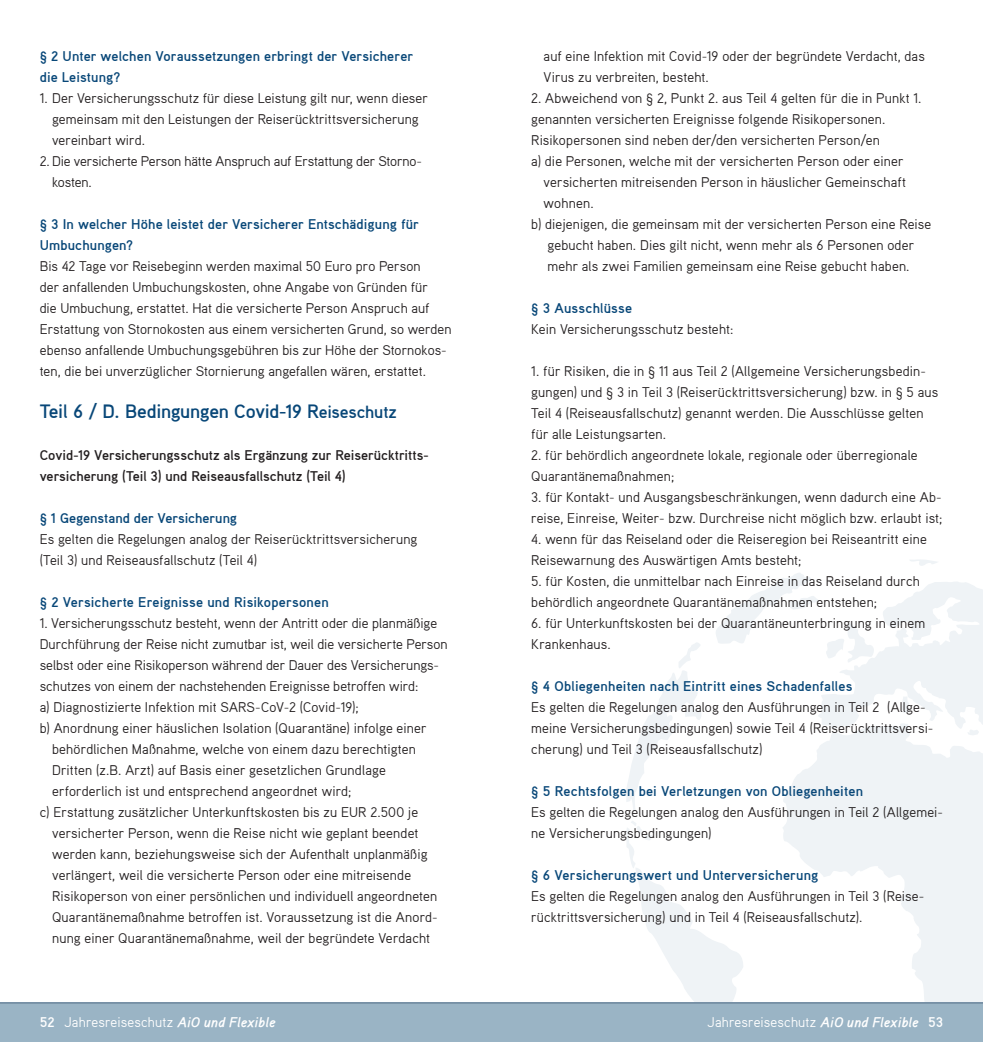
<style>
.page{position:relative;width:983px;height:1042px;background:#fff}
.page>*{position:absolute;margin:0;border:0;box-sizing:border-box;transform-origin:0 0}
.t1{font:700 19.25px "Aaux";letter-spacing:-.015em;color:#084778}
.t2{font:14px/21px "Aaux";letter-spacing:.01em;color:#231f20}
.t3{font:700 14px/21px "Aaux";letter-spacing:.01em;color:#084778}
.t4{font:700 14px/21px "Aaux";color:#231f20}
.t5{font:14px "Aaux";letter-spacing:.015em;color:#fff}
.t6{font:700 14px "Aaux";color:#fff}
.s1{font-size:17.5px}
.s2{font-weight:700;font-style:italic}
</style>
<div class="page">
<svg style="left:783px;top:582px;width:199px;height:420px;fill:#eff3f6"></svg>
<svg style="left:626px;top:821px;width:117px;height:181px"></svg>
<svg style="left:626px;top:643px;width:75px;height:168px"></svg>
<svg style="left:716px;top:573px;width:158px;height:89px"></svg>
<svg style="left:910px;top:560px;width:27px;height:6px"></svg>
<div style="left:0;top:1002px;width:982px;height:40px;background:#9ab4c5"></div>
<hr style="left:0;top:1002px;width:982px;height:1px;background:#698299">
<p class="t3" style="left:40px;top:45px;width:375px">§ 2 Unter welchen Voraussetzungen erbringt der Versicherer die Leistung?</p>
<p class="t2" style="left:52px;top:87px;width:377px;text-indent:-12px">1. Der Versicherungsschutz für diese Leistung gilt nur, wenn dieser gemeinsam mit den Leistungen der Reiserücktrittsversicherung vereinbart wird.</p>
<p class="t2" style="left:52px;top:150px;width:371px;text-indent:-12px">2. Die versicherte Person hätte Anspruch auf Erstattung der Storno&shy;kosten.</p>
<p class="t3" style="left:40px;top:213px;width:380px">§ 3 In welcher Höhe leistet der Versicherer Entschädigung für<br>Umbuchungen?</p>
<p class="t2" style="left:40px;top:255px;width:413px">Bis 42 Tage vor Reisebeginn werden maximal 50 Euro pro Person<br>der anfallenden Umbuchungskosten, ohne Angabe von Gründen für<br>die Umbuchung, erstattet. Hat die versicherte Person Anspruch auf Erstattung von Stornokosten aus einem versicherten Grund, so werden ebenso anfallende Umbuchungsgebühren bis zur Höhe der Stornokos&shy;ten, die bei unverzüglicher Stornierung angefallen wären, erstattet.</p>
<h1 class="t1" style="left:40px;top:399px;width:358px">Teil 6 / D. Bedingungen Covid-19 R<span class="s1">eiseschutz</span></h1>
<p class="t4" style="left:40px;top:444px;width:391px">Covid-19 Versicherungsschutz als Ergänzung zur Reiserücktritts&shy;versicherung (Teil 3) und Reiseausfallschutz (Teil 4)</p>
<p class="t3" style="left:40px;top:507px;width:199px">§ 1 Gegenstand der Versicherung</p>
<p class="t2" style="left:40px;top:528px;width:379px">Es gelten die Regelungen analog der Reiserücktrittsversicherung (Teil 3) und Reiseausfallschutz (Teil 4)</p>
<p class="t3" style="left:40px;top:591px;width:290px">§ 2 Versicherte Ereignisse und Risikopersonen</p>
<p class="t2" style="left:40px;top:612px;width:399px">1. Versicherungsschutz besteht, wenn der Antritt oder die planmäßige</p>
<p class="t2" style="left:40px;top:633px;width:409px">Durchführung der Reise nicht zumutbar ist, weil die versicherte Person</p>
<p class="t2" style="left:40px;top:654px;width:401px">selbst oder eine Risikoperson während der Dauer des Versicherungs-</p>
<p class="t2" style="left:40px;top:675px;width:380px">schutzes von einem der nachstehenden Ereignisse betroffen wird:</p>
<p class="t2" style="left:40px;top:696px;width:321px">a) Diagnostizierte Infektion mit SARS-CoV-2 (Covid-19);</p>
<p class="t2" style="left:40px;top:717px;width:388px">b) Anordnung einer häuslichen Isolation (Quarantäne) infolge einer</p>
<p class="t2" style="left:52px;top:738px;width:365px">behördlichen Maßnahme, welche von einem dazu berechtigten</p>
<p class="t2" style="left:52px;top:759px;width:335px">Dritten (z.B. Arzt) auf Basis einer gesetzlichen Grundlage</p>
<p class="t2" style="left:52px;top:780px;width:301px">erforderlich ist und entsprechend angeordnet wird;</p>
<p class="t2" style="left:40px;top:801px;width:380px">c) Erstattung zusätzlicher Unterkunftskosten bis zu EUR 2.500 je</p>
<p class="t2" style="left:52px;top:822px;width:368px">versicherter Person, wenn die Reise nicht wie geplant beendet</p>
<p class="t2" style="left:52px;top:843px;width:377px">werden kann, beziehungsweise sich der Aufenthalt unplanmäßig</p>
<p class="t2" style="left:52px;top:864px;width:360px">verlängert, weil die versicherte Person oder eine mitreisende</p>
<p class="t2" style="left:52px;top:885px;width:386px">Risikoperson von einer persönlichen und individuell angeordneten</p>
<p class="t2" style="left:52px;top:906px;width:387px">Quarantänemaßnahme betroffen ist. Voraussetzung ist die Anord-</p>
<p class="t2" style="left:52px;top:927px;width:379px">nung einer Quarantänemaßnahme, weil der begründete Verdacht</p>
<p class="t2" style="left:543px;top:45px;width:382px">auf eine Infektion mit Covid-19 oder der begründete Verdacht, das<br>Virus zu verbreiten, besteht.</p>
<p class="t2" style="left:531px;top:87px;width:392px">2. Abweichend von § 2, Punkt 2. aus Teil 4 gelten für die in Punkt 1. genannten versicherten Ereignisse folgende Risikopersonen.<br>Risikopersonen sind neben der/den versicherten Person/en<br>a) die Personen, welche mit der versicherten Person oder einer</p>
<p class="t2" style="left:543px;top:171px;width:364px">versicherten mitreisenden Person in häuslicher Gemeinschaft</p>
<p class="t2" style="left:543px;top:192px;width:51px">wohnen.</p>
<p class="t2" style="left:531px;top:213px;width:401px">b) diejenigen, die gemeinsam mit der versicherten Person eine Reise</p>
<p class="t2" style="left:547px;top:234px;width:368px">gebucht haben. Dies gilt nicht, wenn mehr als 6 Personen oder</p>
<p class="t2" style="left:547px;top:255px;width:363px">mehr als zwei Familien gemeinsam eine Reise gebucht haben.</p>
<p class="t3" style="left:531px;top:297px;width:103px">§ 3 Ausschlüsse</p>
<p class="t2" style="left:531px;top:318px;width:204px">Kein Versicherungsschutz besteht:</p>
<p class="t2" style="left:531px;top:360px;width:408px">1. für Risiken, die in § 11 aus Teil 2 (Allgemeine Versicherungsbedin&shy;gungen) und § 3 in Teil 3 (Reiserücktrittsversicherung) bzw. in § 5 aus Teil 4 (Reiseausfallschutz) genannt werden. Die Ausschlüsse gelten für alle Leistungsarten.</p>
<p class="t2" style="left:531px;top:444px;width:388px">2. für behördlich angeordnete lokale, regionale oder überregionale<br>Quarantänemaßnahmen;</p>
<p class="t2" style="left:531px;top:486px;width:413px">3. für Kontakt- und Ausgangsbeschränkungen, wenn dadurch eine Ab&shy;reise, Einreise, Weiter- bzw. Durchreise nicht möglich bzw. erlaubt ist;</p>
<p class="t2" style="left:531px;top:528px;width:397px">4. wenn für das Reiseland oder die Reiseregion bei Reiseantritt eine<br>Reisewarnung des Auswärtigen Amts besteht;</p>
<p class="t2" style="left:531px;top:570px;width:390px">5. für Kosten, die unmittelbar nach Einreise in das Reiseland durch behördlich angeordnete Quarantänemaßnahmen entstehen;</p>
<p class="t2" style="left:531px;top:612px;width:395px">6. für Unterkunftskosten bei der Quarantäneunterbringung in einem<br>Krankenhaus.</p>
<p class="t3" style="left:531px;top:675px;width:322px">§ 4 Obliegenheiten nach Eintritt eines Schadenfalles</p>
<p class="t2" style="left:531px;top:696px;width:403px">Es gelten die Regelungen analog den Ausführungen in Teil 2 (Allge&shy;meine Versicherungsbedingungen) sowie Teil 4 (Reiserücktrittsversi&shy;cherung) und Teil 3 (Reiseausfallschutz)</p>
<p class="t3" style="left:531px;top:780px;width:333px">§ 5 Rechtsfolgen bei Verletzungen von Obliegenheiten</p>
<p class="t2" style="left:531px;top:801px;width:413px">Es gelten die Regelungen analog den Ausführungen in Teil 2 (Allgemei&shy;ne Versicherungsbedingungen)</p>
<p class="t3" style="left:531px;top:864px;width:289px">§ 6 Versicherungswert und Unterversicherung</p>
<p class="t2" style="left:531px;top:885px;width:394px">Es gelten die Regelungen analog den Ausführungen in Teil 3 (Reise&shy;rücktrittsversicherung) und in Teil 4 (Reiseausfallschutz).</p>
<p class="t5" style="left:64px;top:1013px;width:212px">Jahresreiseschutz <span class="s2">AiO und Flexible</span></p>
<p class="t5" style="left:707px;top:1013px;width:212px">Jahresreiseschutz <span class="s2">AiO und Flexible</span></p>
<p class="t6" style="left:40px;top:1012px;width:16px">52</p>
<p class="t6" style="left:927px;top:1012px;width:17px">53</p>
</div>
